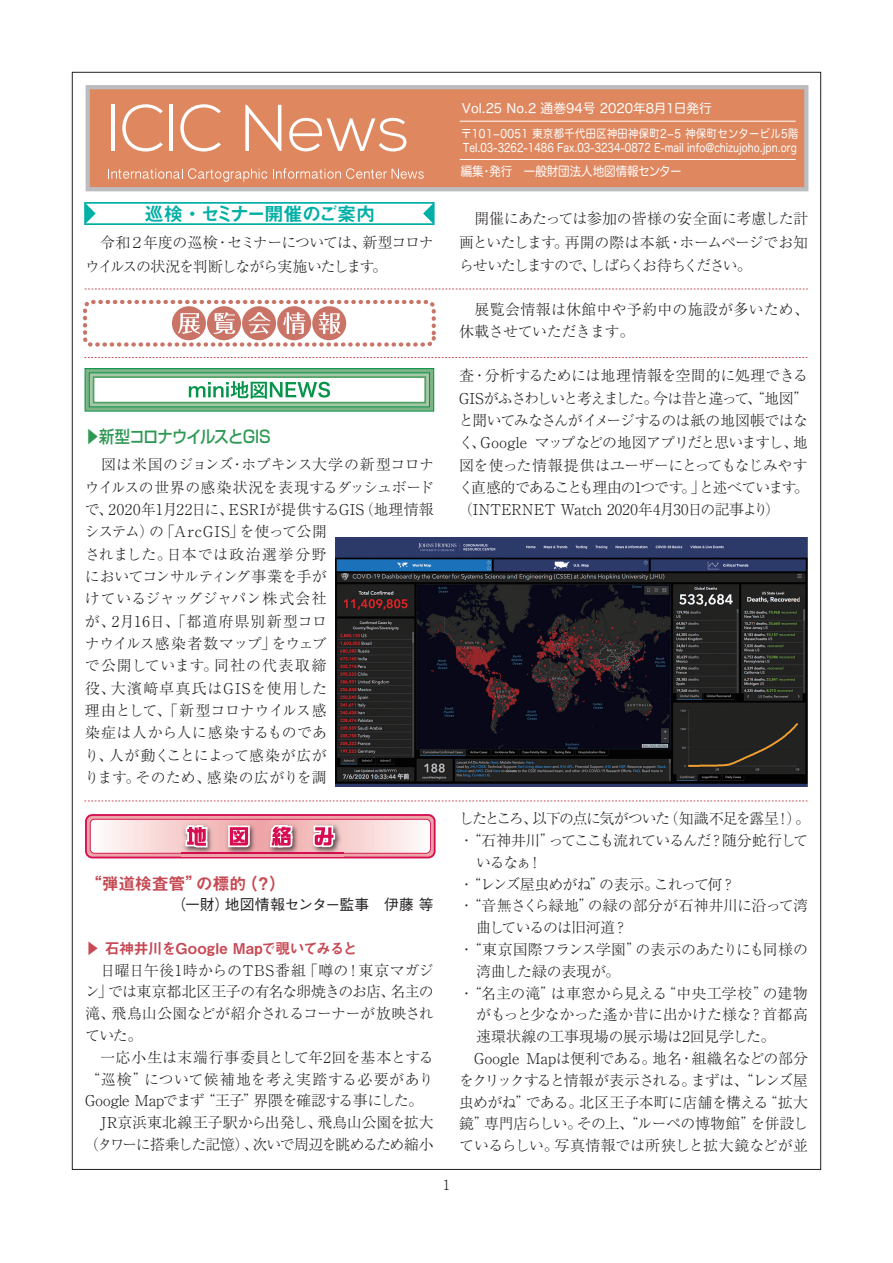
<style>
.page{position:relative;width:893px;height:1263px;background:#fff}
.page>*{position:absolute;margin:0;border:0;box-sizing:border-box;transform-origin:0 0}
.t1{font:19.2px "Midashi Go Pro MB31 90 pv RKSJ H";letter-spacing:-.065em;color:#00afa5}
._19本文タイトル{font:500 16.95px "Shin Go Pro";letter-spacing:-.06em;color:#2e9853;scale:.9 1}
._20本文等幅{font:16.95px "Midashi Go Pro MB31";letter-spacing:-.02em;color:#c64954}
._20本文等幅-2{font:300 14.85px/21.8px "Ryumin Pro";letter-spacing:-.02em;color:#231f20;text-align:justify}
._20本文等幅-3{font:300 14.85px/22.4px "Ryumin Pro";letter-spacing:.015em;color:#231f20}
._20本文等幅-4{font:300 14.85px/21.8px "Ryumin Pro";letter-spacing:-.04em;color:#231f20}
._20本文等幅-5{font:300 14.85px/23.4px "Ryumin Pro";letter-spacing:-.065em;color:#231f20}
._20本文等幅-6{font:300 14.85px/21.8px "Ryumin Pro";letter-spacing:-.08em;color:#231f20}
._20本文等幅-7{font:300 14.85px "Ryumin Pro";letter-spacing:-.095em;color:#231f20}
._20本文等幅-8{font:14.85px "Midashi Go Pro MB31";letter-spacing:-.04em;color:#c64954}
._20本文等幅-9{font:300 14.85px "Ryumin Pro";letter-spacing:-.06em;color:#231f20}
._20本文等幅-10{font:500 14.85px "Gothic BBB Pro";letter-spacing:-.01em;color:#231f20}
.t2{font:300 13.8px "Ryumin Pro";color:#231f20}
.t3{font:12.75px "Hira Maru Pro N W4 90 pv RKSJ H";color:#fff}
.t4{font:12.75px "Hira Maru Pro N W4 90 pv RKSJ H";color:#fff;scale:.9 1}
.t5{font:11.7px/13.8px "Hira Maru Pro N W4 90 pv RKSJ H";color:#fff;scale:.87 1}
</style>
<div class="page">
<svg style="left:86px;top:85px;width:722px;height:106px;background:#db8d6a"></svg>
<svg style="left:108px;top:168px;width:159px;height:14px;background:#e49c7b"></svg>
<svg style="left:273px;top:168px;width:151px;height:11px;background:#e5a081"></svg>
<hr style="left:460px;top:121px;width:336px;height:1px;background:#fff">
<hr style="left:460px;top:159px;width:336px;height:1px;background:#fff">
<hr style="left:111px;top:105px;width:4px;height:46px;background:#fff">
<svg style="left:122px;top:104px;width:41px;height:47px;background:#e49d7c"></svg>
<hr style="left:169px;top:105px;width:4px;height:46px;background:#fff">
<svg style="left:180px;top:104px;width:41px;height:47px;background:#e49d7c"></svg>
<svg style="left:245px;top:105px;width:36px;height:46px"></svg>
<svg style="left:289px;top:118px;width:118px;height:33px"></svg>
<svg style="left:85px;top:289px;width:723px;height:1px"></svg>
<div style="left:83px;top:300px;width:353px;height:47px;border:4px dashed #ca7468;border-radius:6px"></div>
<div style="left:172px;top:306px;width:34px;height:34px;background:#ca7468;border-radius:50%"></div>
<div style="left:207px;top:306px;width:34px;height:34px;background:#ca7468;border-radius:50%"></div>
<div style="left:242px;top:306px;width:34px;height:34px;background:#ca7468;border-radius:50%"></div>
<div style="left:277px;top:306px;width:34px;height:34px;background:#ca7468;border-radius:50%"></div>
<div style="left:312px;top:306px;width:34px;height:34px;background:#ca7468;border-radius:50%"></div>
<svg style="left:178px;top:313px;width:22px;height:21px"></svg>
<svg style="left:214px;top:312px;width:21px;height:22px"></svg>
<svg style="left:248px;top:312px;width:23px;height:22px"></svg>
<svg style="left:283px;top:312px;width:22px;height:22px"></svg>
<svg style="left:319px;top:312px;width:22px;height:22px"></svg>
<div style="left:84px;top:202px;width:351px;height:23px;border:2px solid #00afa5"></div>
<svg style="left:85px;top:203px;width:11px;height:21px"></svg>
<svg style="left:423px;top:203px;width:11px;height:21px"></svg>
<svg style="left:87px;top:370px;width:345px;height:39px;background:#72af7f"></svg>
<div style="left:85px;top:368px;width:349px;height:43px;border:1px solid #06934a"></div>
<div style="left:89px;top:372px;width:341px;height:35px;background:linear-gradient(to right,#a6c8a8,#a6c8a8);border:1px solid #06934a"></div>
<div style="left:93px;top:376px;width:333px;height:27px;background:#fff;border:2px solid #4fa264"></div>
<svg style="left:189px;top:381px;width:141px;height:18px"></svg>
<svg style="left:85px;top:357px;width:722px;height:1px"></svg>
<svg style="left:85px;top:801px;width:722px;height:1px"></svg>
<svg style="left:90px;top:814px;width:341px;height:44px;background:#eba6b3"></svg>
<img style="left:335px;top:537px;width:472px;height:250px">
<p class="t3" style="left:462px;top:97px;width:251px">Vol.25 No.2 通巻94号 2020年8月1日発行</p>
<p class="t5" style="left:461px;top:126px;width:389px">〒101-0051 東京都千代田区神田神保町2-5 神保町センタービル5階<br>Tel.03-3262-1486 Fax.03-3234-0872 E-mail info@chizujoho.jpn.org</p>
<p class="t4" style="left:461px;top:161px;width:247px">編集・発行　一般財団法人地図情報センター</p>
<p class="t1" style="left:145px;top:198px;width:232px">巡検・セミナー開催のご案内</p>
<p class="_20本文等幅-2" style="left:459px;top:206px;width:350px;line-height:23.4px">　開催にあたっては参加の皆様の安全面に考慮した計画といたします。再開の際は本紙・ホームページでお知らせいたしますので、しばらくお待ちください。</p>
<p class="_20本文等幅-5" style="left:85px;top:230px;width:350px;text-indent:15px">令和２年度の巡検・セミナーについては、新型コロナウイルスの状況を判断しながら実施いたします。</p>
<p class="_20本文等幅-3" style="left:459px;top:297px;width:351px">　展覧会情報は休館中や予約中の施設が多いため、休載させていただきます。</p>
<p class="_19本文タイトル" style="left:85px;top:423px;width:208px">▶新型コロナウイルスとGIS</p>
<p class="_20本文等幅-3" style="left:85px;top:452px;width:351px">　図は米国のジョンズ・ホプキンス大学の新型コロナウイルスの世界の感染状況を表現するダッシュボードで、2020年1月22日に、ESRIが提供するGIS（地理情報システム）の「ArcGIS」を使って公開<br>されました。日本では政治選挙分野<br>においてコンサルティング事業を手が<br>けているジャッグジャパン株式会社<br>が、2月16日、「都道府県別新型コロ<br>ナウイルス感染者数マップ」をウェブ<br>で公開しています。同社の代表取締<br>役、大濱﨑卓真氏はGISを使用した<br>理由として、「新型コロナウイルス感<br>染症は人から人に感染するものであ<br>り、人が動くことによって感染が広が<br>ります。そのため、感染の広がりを調</p>
<p class="_20本文等幅" style="left:85px;top:870px;width:203px">“弾道検査管”の標的（？）</p>
<p class="_20本文等幅-10" style="left:171px;top:893px;width:264px">（一財）地図情報センター監事　伊藤 等</p>
<p class="_20本文等幅-8" style="left:85px;top:936px;width:274px">▶ 石神井川をGoogle Mapで覗いてみると</p>
<p class="_20本文等幅-2" style="left:85px;top:958px;width:350px">　日曜日午後1時からのTBS番組「噂の！東京マガジン」では東京都北区王子の有名な卵焼きのお店、名主の滝、飛鳥山公園などが紹介されるコーナーが放映されていた。</p>
<p class="_20本文等幅-2" style="left:85px;top:1045px;width:350px">　一応小生は末端行事委員として年2回を基本とする“巡検”について候補地を考え実踏する必要がありGoogle Mapでまず“王子”界隈を確認する事にした。</p>
<p class="_20本文等幅-4" style="left:84px;top:1110px;width:351px">　JR京浜東北線王子駅から出発し、飛鳥山公園を拡大（タワーに搭乗した記憶）、次いで周辺を眺めるため縮小</p>
<p class="_20本文等幅-2" style="left:458px;top:364px;width:352px;line-height:22.4px">査・分析するためには地理情報を空間的に処理できるGISがふさわしいと考えました。今は昔と違って、“地図”と聞いてみなさんがイメージするのは紙の地図帳ではなく、Google マップなどの地図アプリだと思いますし、地図を使った情報提供はユーザーにとってもなじみやすく直感的であることも理由の1つです。」と述べています。（INTERNET Watch 2020年4月30日の記事より）</p>
<p class="_20本文等幅-7" style="left:459px;top:807px;width:353px">したところ、以下の点に気がついた（知識不足を露呈！）。</p>
<p class="_20本文等幅-6" style="left:476px;top:828px;width:333px;text-indent:-17px">・“石神井川”ってここも流れているんだ？随分蛇行しているなぁ！</p>
<p class="_20本文等幅-9" style="left:459px;top:872px;width:278px">・“レンズ屋虫めがね”の表示。これって何？</p>
<p class="_20本文等幅-2" style="left:476px;top:894px;width:333px;text-indent:-17px">・“音無さくら緑地”の緑の部分が石神井川に沿って湾曲しているのは旧河道？</p>
<p class="_20本文等幅-2" style="left:476px;top:937px;width:333px;text-indent:-17px">・“東京国際フランス学園”の表示のあたりにも同様の湾曲した緑の表現が。</p>
<p class="_20本文等幅-2" style="left:476px;top:981px;width:333px;text-indent:-17px">・“名主の滝”は車窓から見える“中央工学校”の建物がもっと少なかった遙か昔に出かけた様な？首都高速環状線の工事現場の展示場は2回見学した。</p>
<p class="_20本文等幅-2" style="left:459px;top:1046px;width:350px">　Google Mapは便利である。地名・組織名などの部分をクリックすると情報が表示される。まずは、“レンズ屋虫めがね”である。北区王子本町に店舗を構える“拡大鏡”専門店らしい。その上、“ルーペの博物館”を併設しているらしい。写真情報では所狭しと拡大鏡などが並</p>
<p class="t2" style="left:443px;top:1174px;width:8px">1</p>
</div>
